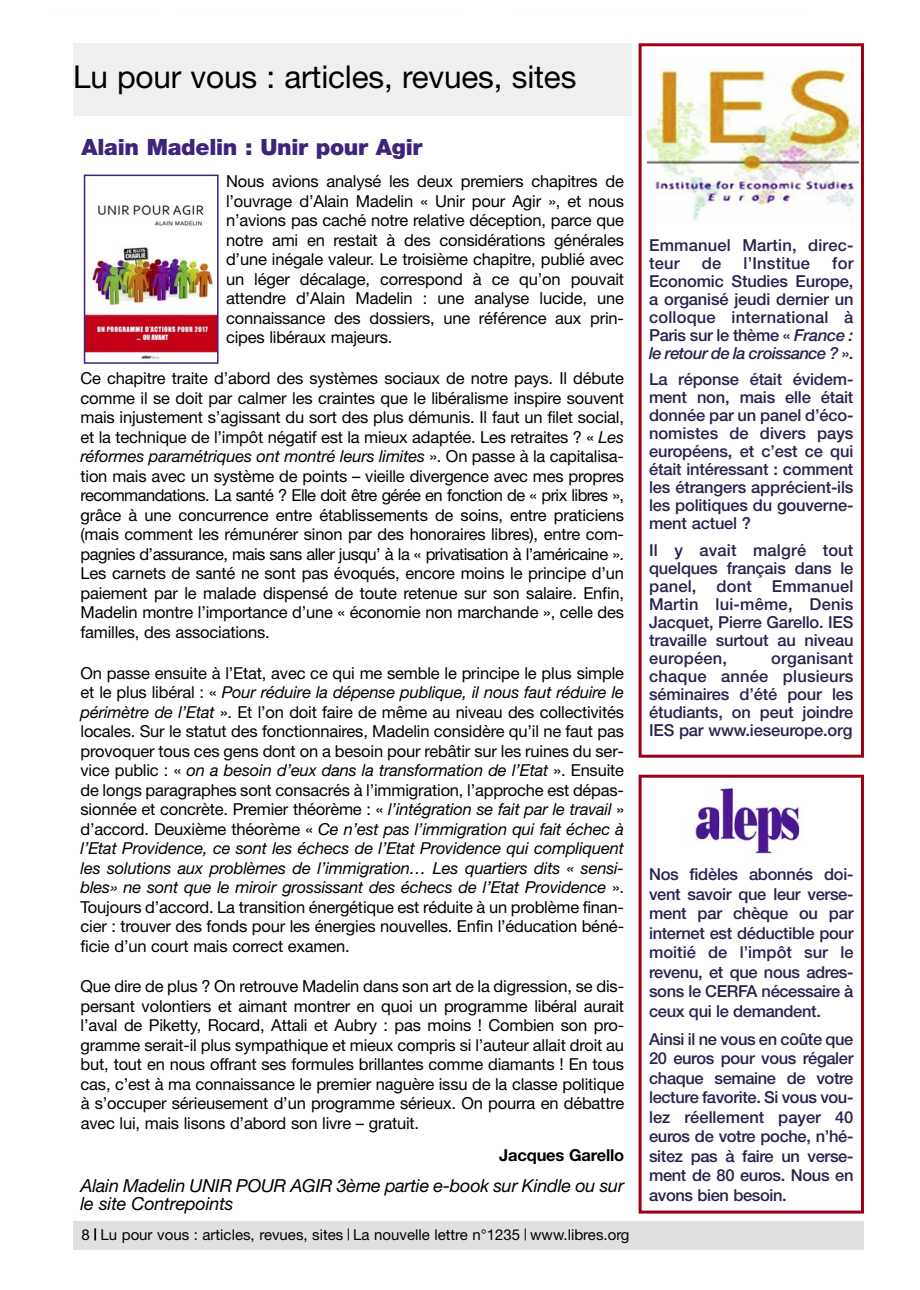
<style>
.page{position:relative;width:920px;height:1290px;background:#fff}
.page>*{position:absolute;margin:0;border:0;box-sizing:border-box;transform-origin:0 0}
.t1{font:31.5px "Helvetica Neue";letter-spacing:-.005em;color:#000}
.t2{font:900 22.5px "Helvetica Neue";letter-spacing:-.015em;color:#3e247b}
.t3{font:italic 18px/18px "Helvetica Neue";letter-spacing:-.01em;color:#000}
.t4{font:16.5px/19.5px "Helvetica Neue";letter-spacing:-.01em;color:#000;text-align:justify}
.t5{font:500 16.5px/18px "Helvetica Neue";letter-spacing:-.01em;color:#28224e;text-align:justify}
.t6{font:500 16.5px/18px "Helvetica Neue";letter-spacing:.01em;color:#28224e}
.t7{font:700 16.5px "Helvetica Neue";letter-spacing:-.01em;color:#000}
.t8{font:15px "Helvetica Neue";color:#000}
.s1{font-style:italic}
</style>
<div class="page">
<div style="left:73px;top:1222px;width:791px;height:28px;background:#e0e0e0"></div>
<svg style="left:525px;top:1228px;width:1px;height:12px"></svg>
<svg style="left:94px;top:1228px;width:2px;height:12px"></svg>
<svg style="left:348px;top:1228px;width:1px;height:12px"></svg>
<div style="left:73px;top:43px;width:559px;height:73px;background:#efefef"></div>
<img style="left:87px;top:205px;width:129px;height:155px">
<div style="left:84px;top:175px;width:135px;height:189px;border:2px solid #3e247b"></div>
<div style="left:639px;top:43px;width:225px;height:715px;border:3px solid #9c0015"></div>
<img style="left:647px;top:67px;width:211px;height:154px">
<img style="left:693px;top:788px;width:110px;height:66px">
<div style="left:639px;top:775px;width:225px;height:438px;border:3px solid #9c0015"></div>
<h1 class="t1" style="left:73px;top:66px;width:505px">Lu pour vous : articles, revues, sites</h1>
<h2 class="t2" style="left:82px;top:139px;width:342px">Alain Madelin : Unir pour Agir</h2>
<p class="t4" style="left:226px;top:173px;width:399px">Nous avions analysé les deux premiers chapitres de l’ouvrage d’Alain Madelin « Unir pour Agir », et nous n’avions pas caché notre relative déception, parce que notre ami en restait à des considérations générales d’une inégale valeur. Le troisième chapitre, publié avec un léger décalage, correspond à ce qu’on pouvait attendre d’Alain Madelin : une analyse lucide, une connaissance des dossiers, une référence aux prin&shy;cipes libéraux majeurs.</p>
<p class="t4" style="left:81px;top:370px;width:545px">Ce chapitre traite d’abord des systèmes sociaux de notre pays. Il débute comme il se doit par calmer les craintes que le libéralisme inspire souvent mais injustement s’agissant du sort des plus démunis. Il faut un filet social, et la technique de l’impôt négatif est la mieux adaptée. Les retraites ? « <span class="s1">Les réformes paramétriques ont montré leurs limites</span> ». On passe à la capitalisa&shy;tion mais avec un système de points – vieille divergence avec mes propres recommandations. La santé ? Elle doit être gérée en fonction de « prix libres », grâce à une concurrence entre établissements de soins, entre praticiens (mais comment les rémunérer sinon par des honoraires libres), entre com&shy;pagnies d’assurance, mais sans aller jusqu’ à la « privatisation à l’américaine ».<br>Les carnets de santé ne sont pas évoqués, encore moins le principe d’un paiement par le malade dispensé de toute retenue sur son salaire. Enfin, Madelin montre l’importance d’une « économie non marchande », celle des familles, des associations.</p>
<p class="t4" style="left:81px;top:664px;width:545px">On passe ensuite à l’Etat, avec ce qui me semble le principe le plus simple et le plus libéral : « <span class="s1">Pour réduire la dépense publique, il nous faut réduire le périmètre de l’Etat</span> ». Et l’on doit faire de même au niveau des collectivités locales. Sur le statut des fonctionnaires, Madelin considère qu’il ne faut pas provoquer tous ces gens dont on a besoin pour rebâtir sur les ruines du ser&shy;vice public : « <span class="s1">on a besoin d’eux dans la transformation de l’Etat</span> ». Ensuite de longs paragraphes sont consacrés à l’immigration, l’approche est dépas&shy;sionnée et concrète. Premier théorème : « <span class="s1">l’intégration se fait par le travail</span> » d’accord. Deuxième théorème « <span class="s1">Ce n’est pas l’immigration qui fait échec à l’Etat Providence, ce sont les échecs de l’Etat Providence qui compliquent les solutions aux problèmes de l’immigration… Les quartiers dits « sensi&shy;bles» ne sont que le miroir grossissant des échecs de l’Etat Providence</span> ».<br>Toujours d’accord. La transition énergétique est réduite à un problème finan&shy;cier : trouver des fonds pour les énergies nouvelles. Enfin l’éducation béné&shy;ficie d’un court mais correct examen.</p>
<p class="t4" style="left:81px;top:978px;width:545px">Que dire de plus ? On retrouve Madelin dans son art de la digression, se dis&shy;persant volontiers et aimant montrer en quoi un programme libéral aurait l’aval de Piketty, Rocard, Attali et Aubry : pas moins ! Combien son pro&shy;gramme serait-il plus sympathique et mieux compris si l’auteur allait droit au but, tout en nous offrant ses formules brillantes comme diamants ! En tous cas, c’est à ma connaissance le premier naguère issu de la classe politique à s’occuper sérieusement d’un programme sérieux. On pourra en débattre avec lui, mais lisons d’abord son livre – gratuit.</p>
<p class="t7" style="left:499px;top:1149px;width:126px">Jacques Garello</p>
<p class="t3" style="left:81px;top:1178px;width:545px">Alain Madelin UNIR POUR AGIR 3ème partie e-book sur Kindle ou sur le site Contrepoints</p>
<p class="t8" style="left:82px;top:1230px;width:549px">8 Lu pour vous : articles, revues, sites La nouvelle lettre n°1235 www.libres.org</p>
<p class="t6" style="left:649px;top:237px;width:206px">Emmanuel Martin, direc&shy;teur</p>
<p class="t5" style="left:649px;top:255px;width:206px;text-indent:183px">for Economic Studies Europe, a organisé jeudi dernier un colloque international à Paris sur le thème « <span class="s1">France : le retour de la croissance ?</span> ».</p>
<p class="t5" style="left:649px;top:372px;width:206px">La réponse était évidem&shy;ment non, mais elle était donnée par un panel d’éco&shy;nomistes de divers pays européens, et c’est ce qui était intéressant : comment les étrangers apprécient-ils les politiques du gouverne&shy;ment actuel ?</p>
<p class="t5" style="left:649px;top:542px;width:206px">Il y avait malgré tout quelques français dans le panel, dont Emmanuel Martin lui-même, Denis Jacquet, Pierre Garello. IES travaille surtout au niveau européen,</p>
<p class="t5" style="left:702px;top:255px;width:21px">de</p>
<p class="t6" style="left:744px;top:255px;width:68px">l’Institue</p>
<p class="t5" style="left:649px;top:650px;width:206px;text-indent:122px">organisant chaque année plusieurs séminaires d’été pour les étudiants, on peut joindre IES par www.ieseurope.org</p>
<p class="t5" style="left:649px;top:866px;width:206px;line-height:19.5px">Nos fidèles abonnés doi&shy;vent savoir que leur verse&shy;ment par chèque ou par internet est déductible pour moitié de l’impôt sur le revenu, et que nous adres&shy;sons le CERFA nécessaire à ceux qui le demandent.</p>
<p class="t5" style="left:649px;top:1030px;width:206px;line-height:19.5px">Ainsi il ne vous en coûte que 20 euros pour vous régaler chaque semaine de votre lecture favorite. Si vous vou&shy;lez réellement payer 40 euros de votre poche, n’hé&shy;sitez pas à faire un verse&shy;ment de 80 euros. Nous en avons bien besoin.</p>
</div>
